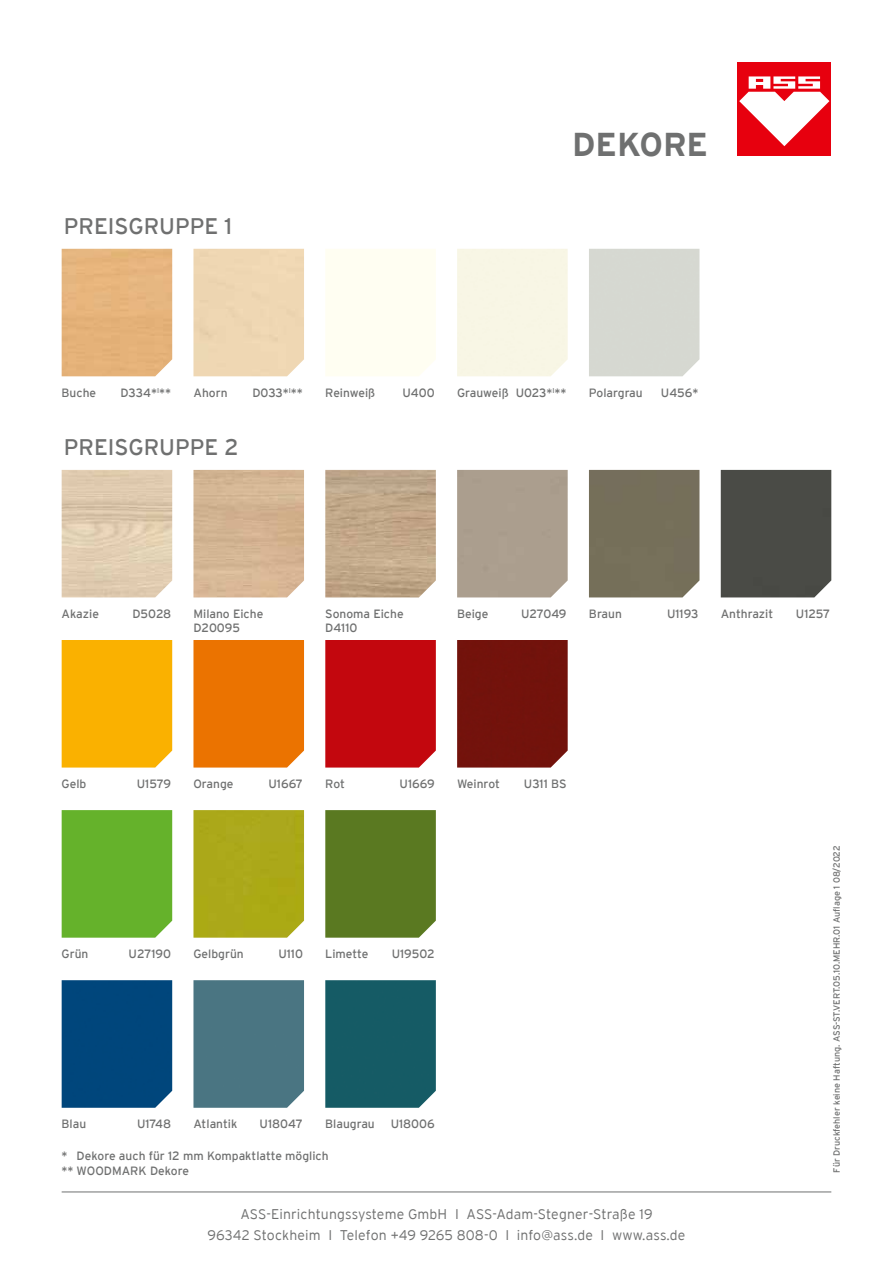
<style>
.page{position:relative;width:893px;height:1263px;background:#fff}
.page>*{position:absolute;margin:0;border:0;box-sizing:border-box;transform-origin:0 0}
.t1{font:700 33px "Interstate";color:#6f7070}
.t2{font:22.5px "Interstate";color:#6f7070}
.t3{font:300 14.1px/21px "Interstate";letter-spacing:.01em;color:#6f7070;text-align:center}
.t4{font:12px/14.4px "Interstate";color:#6f7070}
.t5{font:9px "Interstate";color:#6f7070}
</style>
<div class="page">
<div style="left:193px;top:249px;width:111px;height:127px;background:#efd7b3"></div>
<div style="left:62px;top:640px;width:110px;height:127px;background:#fab100"></div>
<div style="left:62px;top:810px;width:110px;height:128px;background:#65b22b"></div>
<div style="left:62px;top:980px;width:110px;height:128px;background:#00467c"></div>
<img style="left:193px;top:470px;width:111px;height:127px">
<div style="left:193px;top:640px;width:111px;height:127px;background:#eb7300"></div>
<div style="left:193px;top:810px;width:111px;height:128px;background:#aba819"></div>
<div style="left:193px;top:980px;width:111px;height:128px;background:#4a7582"></div>
<img style="left:325px;top:470px;width:111px;height:127px">
<div style="left:325px;top:640px;width:111px;height:127px;background:#c3070e"></div>
<div style="left:325px;top:810px;width:111px;height:128px;background:#5a7921"></div>
<div style="left:325px;top:980px;width:111px;height:128px;background:#155b65"></div>
<div style="left:457px;top:470px;width:111px;height:127px;background:#ab9e8e"></div>
<div style="left:457px;top:640px;width:111px;height:127px;background:#73120c"></div>
<div style="left:589px;top:470px;width:110px;height:127px;background:#756f59"></div>
<div style="left:721px;top:470px;width:110px;height:127px;background:#4a4b46"></div>
<div style="left:737px;top:62px;width:94px;height:94px;background:#e7000e"></div>
<svg style="left:739px;top:76px;width:90px;height:70px"></svg>
<hr style="left:62px;top:1191px;width:769px;height:1px;background:#6f7070">
<h2 class="t2" style="left:64px;top:214px;width:170px">PREISGRUPPE 1</h2>
<h1 class="t1" style="left:572px;top:126px;width:137px">DEKORE</h1>
<p class="t4" style="left:62px;top:385px;width:36px">Buche</p>
<p class="t4" style="left:120px;top:385px;width:52px">D334*<sup>I</sup>**</p>
<p class="t4" style="left:193px;top:385px;width:36px">Ahorn</p>
<p class="t4" style="left:252px;top:385px;width:52px">D033*<sup>I</sup>**</p>
<p class="t4" style="left:325px;top:385px;width:51px">Reinweiß</p>
<p class="t4" style="left:402px;top:385px;width:34px">U400</p>
<p class="t4" style="left:457px;top:385px;width:111px">Grauweiß U023*<sup>I</sup>**</p>
<p class="t4" style="left:589px;top:385px;width:55px">Polargrau</p>
<p class="t4" style="left:661px;top:385px;width:39px">U456*</p>
<h2 class="t2" style="left:64px;top:435px;width:176px">PREISGRUPPE 2</h2>
<p class="t4" style="left:62px;top:606px;width:39px">Akazie</p>
<p class="t4" style="left:132px;top:606px;width:40px">D5028</p>
<p class="t4" style="left:193px;top:606px;width:71px">Milano Eiche<br>D20095</p>
<p class="t4" style="left:325px;top:606px;width:80px">Sonoma Eiche<br>D4110</p>
<p class="t4" style="left:457px;top:606px;width:33px">Beige</p>
<p class="t4" style="left:521px;top:606px;width:47px">U27049</p>
<p class="t4" style="left:589px;top:606px;width:34px">Braun</p>
<p class="t4" style="left:667px;top:606px;width:33px">U1193</p>
<p class="t4" style="left:721px;top:606px;width:54px">Anthrazit</p>
<p class="t4" style="left:796px;top:606px;width:36px">U1257</p>
<p class="t4" style="left:62px;top:776px;width:26px">Gelb</p>
<p class="t4" style="left:137px;top:776px;width:36px">U1579</p>
<p class="t4" style="left:193px;top:776px;width:42px">Orange</p>
<p class="t4" style="left:268px;top:776px;width:36px">U1667</p>
<p class="t4" style="left:325px;top:776px;width:21px">Rot</p>
<p class="t4" style="left:400px;top:776px;width:37px">U1669</p>
<p class="t4" style="left:457px;top:776px;width:44px">Weinrot</p>
<p class="t4" style="left:524px;top:776px;width:44px">U311 BS</p>
<p class="t4" style="left:62px;top:946px;width:28px">Grün</p>
<p class="t4" style="left:129px;top:946px;width:44px">U27190</p>
<p class="t4" style="left:193px;top:946px;width:52px">Gelbgrün</p>
<p class="t4" style="left:278px;top:946px;width:26px">U110</p>
<p class="t4" style="left:325px;top:946px;width:45px">Limette</p>
<p class="t4" style="left:392px;top:946px;width:45px">U19502</p>
<p class="t4" style="left:62px;top:1116px;width:26px">Blau</p>
<p class="t4" style="left:137px;top:1116px;width:36px">U1748</p>
<p class="t4" style="left:193px;top:1116px;width:45px">Atlantik</p>
<p class="t4" style="left:260px;top:1116px;width:45px">U18047</p>
<p class="t4" style="left:325px;top:1116px;width:51px">Blaugrau</p>
<p class="t4" style="left:391px;top:1116px;width:46px">U18006</p>
<p class="t4" style="left:62px;top:1149px;width:269px">* Dekore auch für 12 mm Kompaktlatte möglich ** WOODMARK Dekore</p>
<p class="t5" style="left:831px;top:1172px;width:329px;rotate:-90deg">Für Druckfehler keine Haftung. ASS-ST.VERT.05.10.MEHR.01 Auflage 1 08/2022</p>
<p class="t3" style="left:208px;top:1203px;width:479px">ASS-Einrichtungssysteme GmbH I ASS-Adam-Stegner-Straße 19<br>96342 Stockheim I Telefon +49 9265 808-0 I info@ass.de I www.ass.de</p>
</div>
